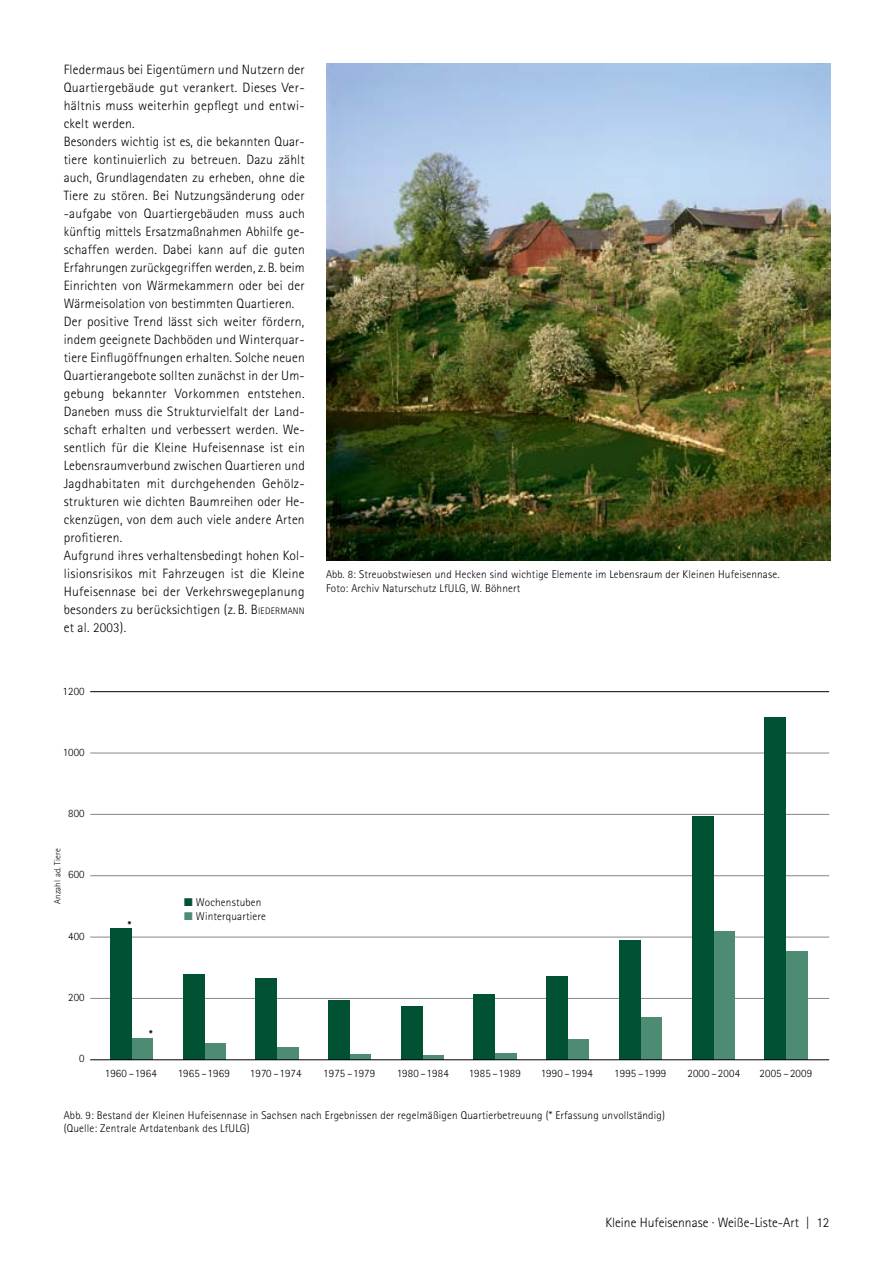
<style>
.page{position:relative;width:893px;height:1263px;background:#fff}
.page>*{position:absolute;margin:0;border:0;box-sizing:border-box;transform-origin:0 0}
.t1{font:300 13.5px/18px "Rotis Sans Serif";letter-spacing:.015em;color:#000}
.t2{font:300 11.25px/13.5px "Rotis Sans Serif";letter-spacing:.015em;color:#000}
.t3{font:700 11.25px "Rotis Sans Serif";color:#000}
.t4{font:300 9px "Rotis Sans Serif";letter-spacing:.015em;color:#000}
.s1{font-style:inherit}
.s2{font-size:9.45px}
.s3{color:#005232}
.s4{color:#4d8c73}
</style>
<div class="page">
<img style="left:326px;top:64px;width:504px;height:496px">
<hr style="left:90px;top:998px;width:739px;height:1px;background:#878786">
<hr style="left:90px;top:937px;width:739px;height:1px;background:#878786">
<hr style="left:90px;top:875px;width:739px;height:1px;background:#878786">
<hr style="left:90px;top:814px;width:739px;height:1px;background:#878786">
<hr style="left:90px;top:753px;width:739px;height:1px;background:#878786">
<div style="left:132px;top:1038px;width:21px;height:22px;background:#4d8c73"></div>
<div style="left:110px;top:929px;width:21px;height:131px;background:#005232"></div>
<div style="left:204px;top:1043px;width:21px;height:17px;background:#4d8c73"></div>
<div style="left:183px;top:975px;width:21px;height:85px;background:#005232"></div>
<div style="left:277px;top:1048px;width:21px;height:12px;background:#4d8c73"></div>
<div style="left:256px;top:978px;width:21px;height:82px;background:#005232"></div>
<div style="left:350px;top:1054px;width:21px;height:6px;background:#4d8c73"></div>
<div style="left:328px;top:1000px;width:22px;height:60px;background:#005232"></div>
<div style="left:422px;top:1055px;width:22px;height:5px;background:#4d8c73"></div>
<div style="left:401px;top:1006px;width:21px;height:54px;background:#005232"></div>
<div style="left:495px;top:1053px;width:21px;height:7px;background:#4d8c73"></div>
<div style="left:474px;top:995px;width:21px;height:65px;background:#005232"></div>
<div style="left:568px;top:1040px;width:21px;height:20px;background:#4d8c73"></div>
<div style="left:546px;top:976px;width:22px;height:84px;background:#005232"></div>
<div style="left:640px;top:1018px;width:22px;height:42px;background:#4d8c73"></div>
<div style="left:619px;top:940px;width:21px;height:120px;background:#005232"></div>
<div style="left:713px;top:931px;width:21px;height:129px;background:#4d8c73"></div>
<div style="left:692px;top:817px;width:21px;height:243px;background:#005232"></div>
<div style="left:786px;top:952px;width:21px;height:108px;background:#4d8c73"></div>
<div style="left:765px;top:717px;width:21px;height:343px;background:#005232"></div>
<hr style="left:90px;top:1059px;width:739px;height:1px;background:#000">
<hr style="left:90px;top:691px;width:739px;height:1px;background:#000">
<p class="t1" style="left:64px;top:61px;width:243px">Fledermaus bei Eigentümern und Nutzern der Quartiergebäude gut verankert. Dieses Ver&shy;hältnis muss weiterhin gepflegt und entwi&shy;ckelt werden.<br>Besonders wichtig ist es, die bekannten Quar&shy;tiere kontinuierlich zu betreuen. Dazu zählt auch, Grundlagendaten zu erheben, ohne die Tiere zu stören. Bei Nutzungsänderung oder -aufgabe von Quartiergebäuden muss auch künftig mittels Ersatzmaßnahmen Abhilfe ge&shy;schaffen werden. Dabei kann auf die guten Erfahrungen zurückgegriffen werden, z. B. beim Einrichten von Wärmekammern oder bei der Wärmeisolation von bestimmten Quartieren.<br>Der positive Trend lässt sich weiter fördern, indem geeignete Dachböden und Winterquar&shy;tiere Einflugöffnungen erhalten. Solche neuen Quartierangebote sollten zunächst in der Um&shy;gebung bekannter Vorkommen entstehen.<br>Daneben muss die Strukturvielfalt der Land&shy;schaft erhalten und verbessert werden. We&shy;sentlich für die Kleine Hufeisennase ist ein Lebensraumverbund zwischen Quartieren und Jagdhabitaten mit durchgehenden Gehölz&shy;strukturen wie dichten Baumreihen oder He&shy;ckenzügen, von dem auch viele andere Arten profitieren.<br>Aufgrund ihres verhaltensbedingt hohen Kol&shy;lisionsrisikos mit Fahrzeugen ist die Kleine Hufeisennase bei der Verkehrswegeplanung besonders zu berücksichtigen (z. B. <span class="s1">B</span> <span class="s2">IEDERMANN </span>et al. 2003).</p>
<p class="t2" style="left:63px;top:684px;width:24px">1200</p>
<p class="t2" style="left:63px;top:746px;width:23px">1000</p>
<p class="t2" style="left:68px;top:807px;width:18px">800</p>
<p class="t4" style="left:52px;top:904px;width:57px;rotate:-90deg">Anzahl ad. Tiere</p>
<p class="t2" style="left:68px;top:868px;width:18px">600</p>
<p class="t2" style="left:68px;top:929px;width:18px">400</p>
<p class="t2" style="left:68px;top:990px;width:18px">200</p>
<p class="t2" style="left:79px;top:1051px;width:7px">0</p>
<p class="t3" style="left:128px;top:918px;width:5px">*</p>
<p class="t2" style="left:184px;top:895px;width:79px"><span class="s3">■</span> Wochenstuben</p>
<p class="t2" style="left:184px;top:909px;width:83px"><span class="s4">■</span> Winterquartiere</p>
<p class="t3" style="left:149px;top:1027px;width:5px">*</p>
<p class="t2" style="left:326px;top:568px;width:455px">Abb. 8: Streuobstwiesen und Hecken sind wichtige Elemente im Lebensraum der Kleinen Hufeisennase.<br>Foto: Archiv Naturschutz LfULG, W. Böhnert</p>
<p class="t2" style="left:105px;top:1066px;width:54px">1960 –1964</p>
<p class="t2" style="left:178px;top:1066px;width:54px">1965 –1969</p>
<p class="t2" style="left:250px;top:1066px;width:53px">1970 –1974</p>
<p class="t2" style="left:323px;top:1066px;width:54px">1975 –1979</p>
<p class="t2" style="left:397px;top:1066px;width:54px">1980 –1984</p>
<p class="t2" style="left:469px;top:1066px;width:54px">1985 –1989</p>
<p class="t2" style="left:541px;top:1066px;width:54px">1990 –1994</p>
<p class="t2" style="left:614px;top:1066px;width:54px">1995 –1999</p>
<p class="t2" style="left:687px;top:1066px;width:54px">2000 –2004</p>
<p class="t2" style="left:759px;top:1066px;width:54px">2005 –2009</p>
<p class="t2" style="left:64px;top:1108px;width:603px">Abb. 9: Bestand der Kleinen Hufeisennase in Sachsen nach Ergebnissen der regelmäßigen Quartierbetreuung (* Erfassung unvollständig) (Quelle: Zentrale Artdatenbank des LfULG)</p>
<p class="t1" style="left:605px;top:1213px;width:225px">Kleine Hufeisennase · Weiße-Liste-Art | 12</p>
</div>
